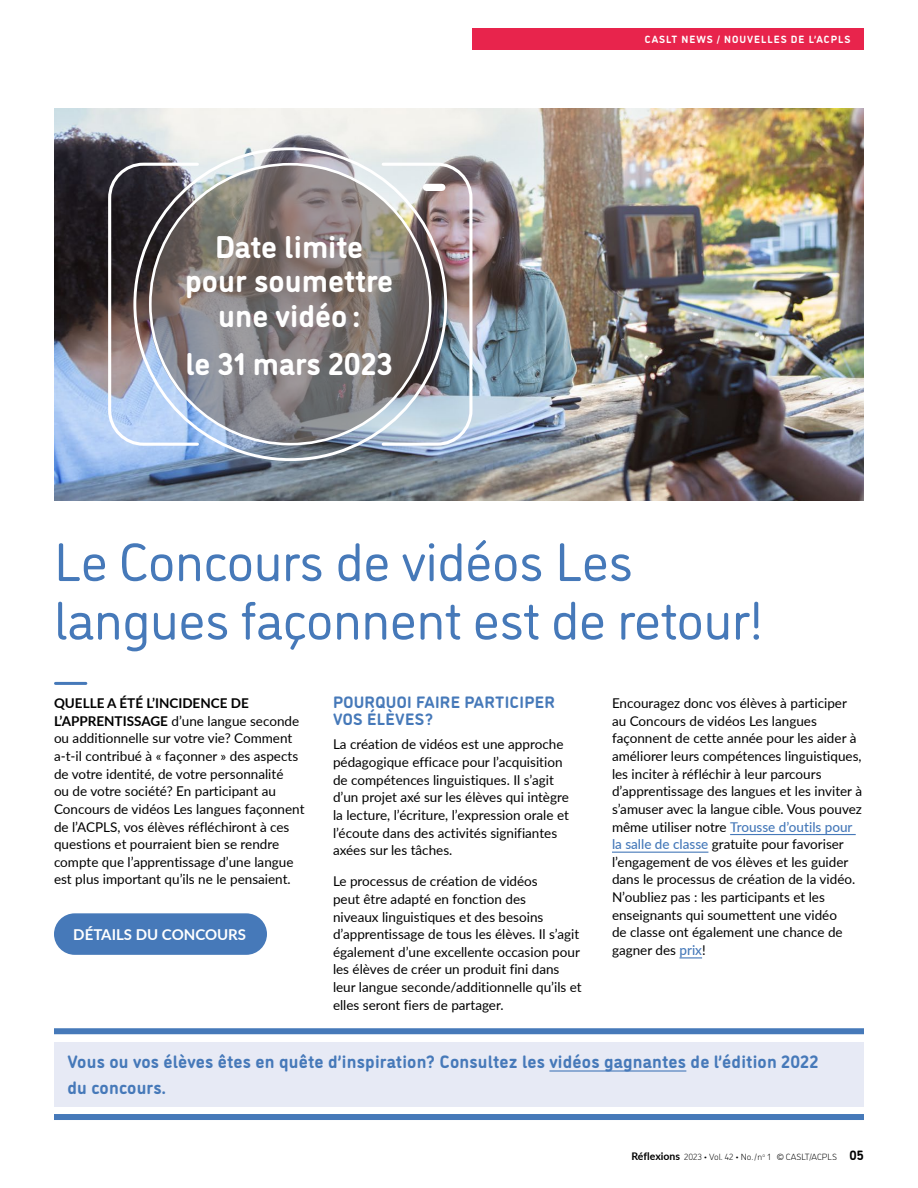
<style>
.page{position:relative;width:918px;height:1188px;background:#fff}
.page>*{position:absolute;margin:0;border:0;box-sizing:border-box;transform-origin:0 0}
.t1{font:54px/58.5px "DI Nosaur";letter-spacing:-.01em;color:#4679b9}
.t2{font:700 31.5px/34.5px "DI Nosaur";color:#fff;text-align:center}
.t3{font:700 18px/25.5px "DI Nosaur";letter-spacing:.01em;color:#4679b9}
.t4{font:700 16.5px/17.2px "DI Nosaur";letter-spacing:.02em;color:#4679b9}
.t5{font:700 15px "Lato";color:#fff}
.t6{font:13.5px/17.7px "Lato";color:#000}
.t7{font:700 10.5px "DI Nosaur";letter-spacing:.09em;color:#fff}
.t8{font:300 9px "DI Nosaur";color:#000}
.s1{font-weight:700}
.s2{font-weight:500;color:#4679b9}
.s3{font-family:"Lato";font-weight:700;font-size:10.5px}
.s4{font-weight:700;font-size:13.5px}
</style>
<div class="page">
<div style="left:472px;top:28px;width:392px;height:22px;background:#e8244c"></div>
<svg style="left:56px;top:682px;width:32px;height:3px"></svg>
<hr style="left:730px;top:834px;width:126px;height:1px;background:#4679b9">
<hr style="left:612px;top:852px;width:96px;height:1px;background:#4679b9">
<svg style="left:679px;top:957px;width:23px;height:1px"></svg>
<div style="left:54px;top:913px;width:213px;height:42px;background:#4679b9;border-radius:21px"></div>
<img style="left:54px;top:108px;width:810px;height:393px">
<svg style="left:149px;top:165px;width:281px;height:280px;background:#867f7f"></svg>
<svg style="left:108px;top:161px;width:93px;height:286px;background:#7f7f89"></svg>
<img style="left:380px;top:161px;width:92px;height:286px">
<div style="left:426px;top:184px;width:16px;height:7px;background:#fff"></div>
<div style="left:54px;top:1042px;width:810px;height:65px;background:#e7eaf5"></div>
<div style="left:54px;top:1028px;width:810px;height:6px;background:#4679b9"></div>
<hr style="left:549px;top:1070px;width:137px;height:2px;background:#4679b9">
<div style="left:54px;top:1114px;width:810px;height:6px;background:#4679b9"></div>
<h2 class="t2" style="left:185px;top:227px;width:209px">Date limite pour soumettre une vidéo :</h2>
<h2 class="t2" style="left:186px;top:344px;width:209px">le 31 mars 2023</h2>
<p class="t7" style="left:645px;top:31px;width:207px">CASLT NEWS / NOUVELLES DE L’ACPLS</p>
<h1 class="t1" style="left:54px;top:530px;width:710px">Le Concours de vidéos Les langues façonnent est de retour!</h1>
<p class="t6" style="left:54px;top:694px;width:252px"><span class="s1">QUELLE A ÉTÉ L’INCIDENCE DE L’APPRENTISSAGE</span> d’une langue seconde ou additionnelle sur votre vie? Comment a-t-il contribué à « façonner » des aspects de votre identité, de votre personnalité<br>ou de votre société? En participant au Concours de vidéos Les langues façonnent de l’ACPLS, vos élèves réfléchiront à ces questions et pourraient bien se rendre compte que l’apprentissage d’une langue est plus important qu’ils ne le pensaient.</p>
<p class="t4" style="left:333px;top:692px;width:223px">POURQUOI FAIRE PARTICIPER<br>VOS ÉLÈVES?</p>
<p class="t6" style="left:333px;top:735px;width:237px">La création de vidéos est une approche pédagogique efficace pour l’acquisition de compétences linguistiques. Il s’agit d’un projet axé sur les élèves qui intègre la lecture, l’écriture, l’expression orale et l’écoute dans des activités signifiantes axées sur les tâches.</p>
<p class="t6" style="left:333px;top:872px;width:250px">Le processus de création de vidéos<br>peut être adapté en fonction des<br>niveaux linguistiques et des besoins d’apprentissage de tous les élèves. Il s’agit également d’une excellente occasion pour les élèves de créer un produit fini dans leur langue seconde/additionnelle qu’ils et elles seront fiers de partager.</p>
<p class="t5" style="left:73px;top:924px;width:174px">DÉTAILS DU CONCOURS</p>
<p class="t6" style="left:612px;top:694px;width:252px">Encouragez donc vos élèves à participer au Concours de vidéos Les langues façonnent de cette année pour les aider à améliorer leurs compétences linguistiques, les inciter à réfléchir à leur parcours d’apprentissage des langues et les inviter à s’amuser avec la langue cible. Vous pouvez même utiliser notre <span class="s2">Trousse d’outils pour la salle de classe</span> gratuite pour favoriser l’engagement de vos élèves et les guider dans le processus de création de la vidéo.<br>N’oubliez pas : les participants et les enseignants qui soumettent une vidéo<br>de classe ont également une chance de gagner des <span class="s2">prix</span>!</p>
<h3 class="t3" style="left:68px;top:1047px;width:752px">Vous ou vos élèves êtes en quête d’inspiration? Consultez les vidéos gagnantes de l’édition 2022 du concours.</h3>
<p class="t8" style="left:632px;top:1150px;width:234px"><span class="s3">Réflexions</span> 2023 • Vol. 42 • No. /n<sup>o</sup> 1 © CASLT/ACPLS <span class="s4">05</span></p>
</div>
